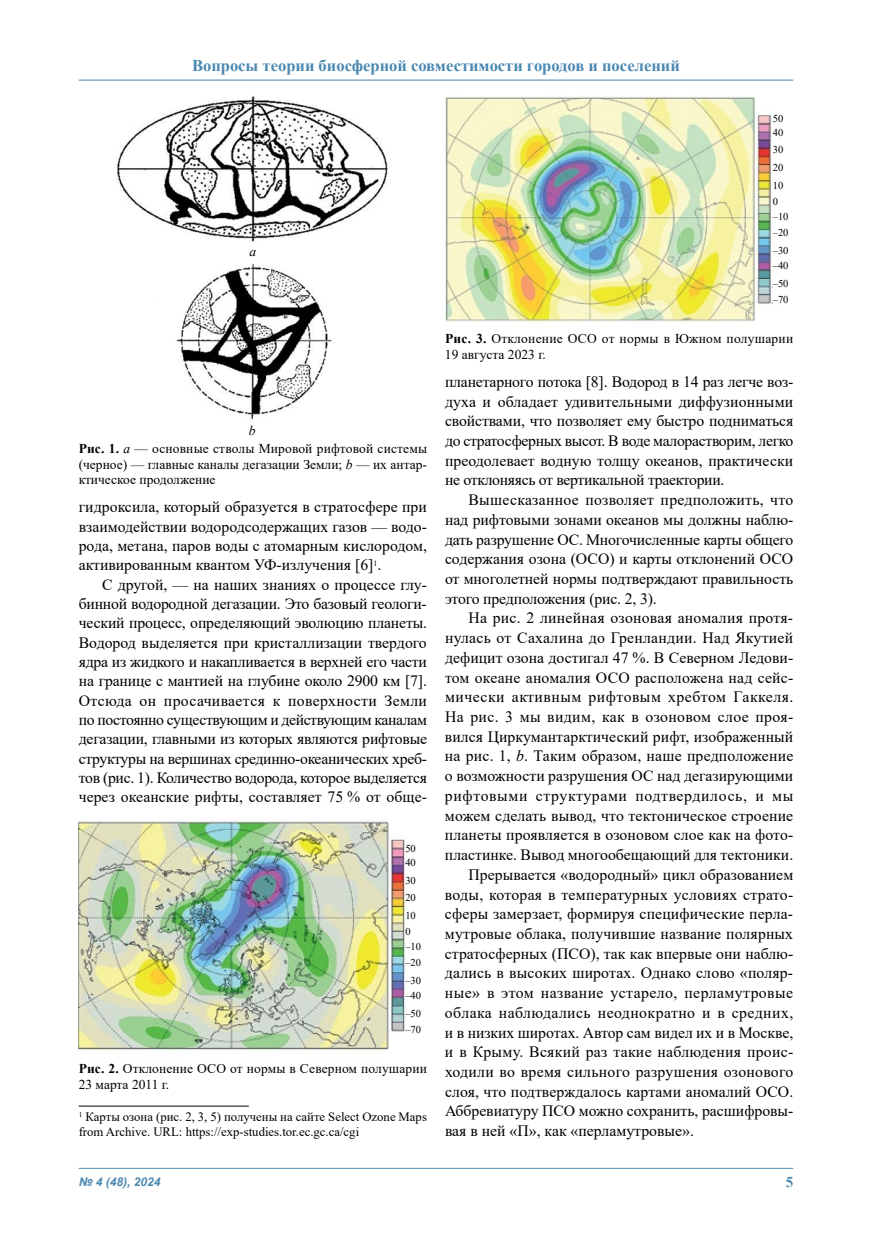
<style>
.page{position:relative;width:872px;height:1234px;background:#fff}
.page>*{position:absolute;margin:0;border:0;box-sizing:border-box;transform-origin:0 0}
.t1{font:700 16.5px "Times New Roman";color:#4988b1}
.t2{font:15.75px/19.4px "Times New Roman";letter-spacing:.005em;color:#000;text-align:justify}
.t3{font:15.75px "Times New Roman";letter-spacing:.03em;color:#000}
.t4{font:15.75px "Times New Roman";letter-spacing:.025em;color:#000}
.t5{font:15.75px "Times New Roman";letter-spacing:.04em;color:#000}
.t6{font:700 15px "Times New Roman";color:#4988b1}
.t7{font:13.5px/15.8px "Times New Roman";color:#000}
.t8{font:italic 13.5px "Times New Roman";color:#000}
.t9{font:12.75px/15px "Times New Roman";color:#000}
.t10{font:italic 700 12px "Arial";color:#4988b1}
.t11{font:10.5px/15.6px "Times New Roman";color:#000}
.s1{font-weight:700}
.s2{font-style:italic}
</style>
<div class="page">
<hr style="left:79px;top:80px;width:714px;height:1px;background:#4988b1">
<hr style="left:79px;top:1167px;width:714px;height:1px;background:#4988b1">
<hr style="left:79px;top:1105px;width:170px;height:1px;background:#000">
<img style="left:117px;top:96px;width:271px;height:146px">
<img style="left:79px;top:819px;width:327px;height:232px">
<img style="left:445px;top:96px;width:329px;height:227px">
<img style="left:176px;top:264px;width:156px;height:157px">
<p class="t1" style="left:192px;top:53px;width:489px">Вопросы теории биосферной совместимости городов и поселений</p>
<p class="t8" style="left:249px;top:242px;width:8px">a</p>
<p class="t11" style="left:772px;top:111px;width:12px;line-height:13.5px">50<br>40</p>
<p class="t11" style="left:772px;top:141px;width:12px;line-height:17.7px;text-align:justify">30<br>20<br>10</p>
<p class="t11" style="left:772px;top:193px;width:17px">0 –10 –20</p>
<p class="t11" style="left:772px;top:242px;width:17px">–30 –40</p>
<p class="t11" style="left:772px;top:275px;width:17px">–50 –70</p>
<p class="t8" style="left:249px;top:421px;width:8px">b</p>
<p class="t7" style="left:79px;top:440px;width:350px;text-align:justify"><span class="s1">Рис. 1.</span> <span class="s2">a</span> — основные стволы Мировой рифтовой системы (черное) — главные каналы дегазации Земли; <span class="s2">b</span> — их антар&shy;ктическое продолжение</p>
<p class="t2" style="left:79px;top:496px;width:350px">гидроксила, который образуется в стратосфере при взаимодействии водородсодержащих газов — водо&shy;рода, метана, паров воды с атомарным кислородом, активированным квантом УФ-излучения [6]<sup>1</sup>.</p>
<p class="t2" style="left:79px;top:574px;width:350px;text-indent:23px">С другой, — на наших знаниях о процессе глу&shy;бинной водородной дегазации. Это базовый геологи&shy;ческий процесс, определяющий эволюцию планеты.<br>Водород выделяется при кристаллизации твердого ядра из жидкого и накапливается в верхней его части на границе с мантией на глубине около 2900 км [7].<br>Отсюда он просачивается к поверхности Земли по постоянно существующим и действующим каналам дегазации, главными из которых являются рифтовые структуры на вершинах срединно-океанических хреб&shy;тов (рис. 1). Количество водорода, которое выделяется через океанские рифты, составляет 75 % от обще-</p>
<p class="t11" style="left:405px;top:841px;width:12px;line-height:13.5px">50<br>40</p>
<p class="t11" style="left:405px;top:870px;width:12px;line-height:17.7px;text-align:justify">30<br>20<br>10</p>
<p class="t11" style="left:405px;top:922px;width:17px">0 –10 –20</p>
<p class="t11" style="left:405px;top:971px;width:17px">–30 –40</p>
<p class="t11" style="left:405px;top:1005px;width:17px">–50 –70</p>
<p class="t7" style="left:79px;top:1060px;width:350px"><span class="s1">Рис. 2.</span> Отклонение ОСО от нормы в Северном полушарии<br>23 марта 2011 г.</p>
<p class="t9" style="left:79px;top:1108px;width:350px"><sup>1</sup> Карты озона (рис. 2, 3, 5) получены на сайте Select Ozone Maps from Archive. URL: https://exp-studies.tor.ec.gc.ca/cgi</p>
<p class="t7" style="left:445px;top:330px;width:350px"><span class="s1">Рис. 3.</span> Отклонение ОСО от нормы в Южном полушарии<br>19 августа 2023 г.</p>
<p class="t2" style="left:445px;top:371px;width:350px">планетарного потока [8]. Водород в 14 раз легче воз&shy;духа и обладает удивительными диффузионными свойствами, что позволяет ему быстро подниматься до стратосферных высот. В воде малорастворим, легко преодолевает водную толщу океанов, практически не отклоняясь от вертикальной траектории.</p>
<p class="t2" style="left:445px;top:489px;width:350px;text-indent:23px">Вышесказанное позволяет предположить, что над рифтовыми зонами океанов мы должны наблю&shy;дать разрушение ОС. Многочисленные карты общего содержания озона (ОСО) и карты отклонений ОСО от многолетней нормы подтверждают правильность этого предположения (рис. 2, 3).</p>
<p class="t2" style="left:468px;top:608px;width:326px">На рис. 2 линейная озоновая аномалия протя-</p>
<p class="t2" style="left:445px;top:627px;width:350px">нулась от Сахалина до Гренландии. Над Якутией</p>
<p class="t2" style="left:445px;top:647px;width:350px">дефицит озона достигал 47 %. В Северном Ледови-</p>
<p class="t2" style="left:445px;top:667px;width:350px">том океане аномалия ОСО расположена над сейс-</p>
<p class="t3" style="left:445px;top:685px;width:350px">мически активным рифтовым хребтом Гаккеля.</p>
<p class="t4" style="left:445px;top:705px;width:350px">На рис. 3 мы видим, как в озоновом слое проя-</p>
<p class="t2" style="left:445px;top:726px;width:350px">вился Циркумантарктический рифт, изображенный</p>
<p class="t2" style="left:445px;top:745px;width:350px">на рис. 1, <span class="s2">b</span>. Таким образом, наше предположение</p>
<p class="t2" style="left:445px;top:765px;width:350px">о возможности разрушения ОС над дегазирующими</p>
<p class="t5" style="left:445px;top:784px;width:350px">рифтовыми структурами подтвердилось, и мы</p>
<p class="t2" style="left:445px;top:805px;width:350px">можем сделать вывод, что тектоническое строение</p>
<p class="t2" style="left:445px;top:824px;width:350px">планеты проявляется в озоновом слое как на фото-</p>
<p class="t2" style="left:445px;top:844px;width:350px">пластинке. Вывод многообещающий для тектоники.</p>
<p class="t2" style="left:468px;top:864px;width:326px">Прерывается «водородный» цикл образованием</p>
<p class="t2" style="left:445px;top:883px;width:348px">воды, которая в температурных условиях страто-</p>
<p class="t2" style="left:445px;top:903px;width:350px">сферы замерзает, формируя специфические перла-</p>
<p class="t2" style="left:445px;top:923px;width:350px">мутровые облака, получившие название полярных</p>
<p class="t2" style="left:445px;top:943px;width:350px">стратосферных (ПСО), так как впервые они наблю-</p>
<p class="t2" style="left:445px;top:962px;width:350px">дались в высоких широтах. Однако слово «поляр-</p>
<p class="t4" style="left:445px;top:981px;width:350px">ные» в этом название устарело, перламутровые</p>
<p class="t3" style="left:445px;top:1001px;width:350px">облака наблюдались неоднократно и в средних,</p>
<p class="t2" style="left:445px;top:1021px;width:350px">и в низких широтах. Автор сам видел их и в Москве,</p>
<p class="t2" style="left:445px;top:1041px;width:350px">и в Крыму. Всякий раз такие наблюдения проис-</p>
<p class="t2" style="left:445px;top:1061px;width:350px">ходили во время сильного разрушения озонового</p>
<p class="t2" style="left:445px;top:1080px;width:350px">слоя, что подтверждалось картами аномалий ОСО.</p>
<p class="t2" style="left:445px;top:1100px;width:350px">Аббревиатуру ПСО можно сохранить, расшифровы-</p>
<p class="t2" style="left:445px;top:1120px;width:250px">вая в ней «П», как «перламутровые».</p>
<p class="t10" style="left:79px;top:1173px;width:83px">№ 4 (48), 2024</p>
<p class="t6" style="left:785px;top:1170px;width:9px">5</p>
</div>
